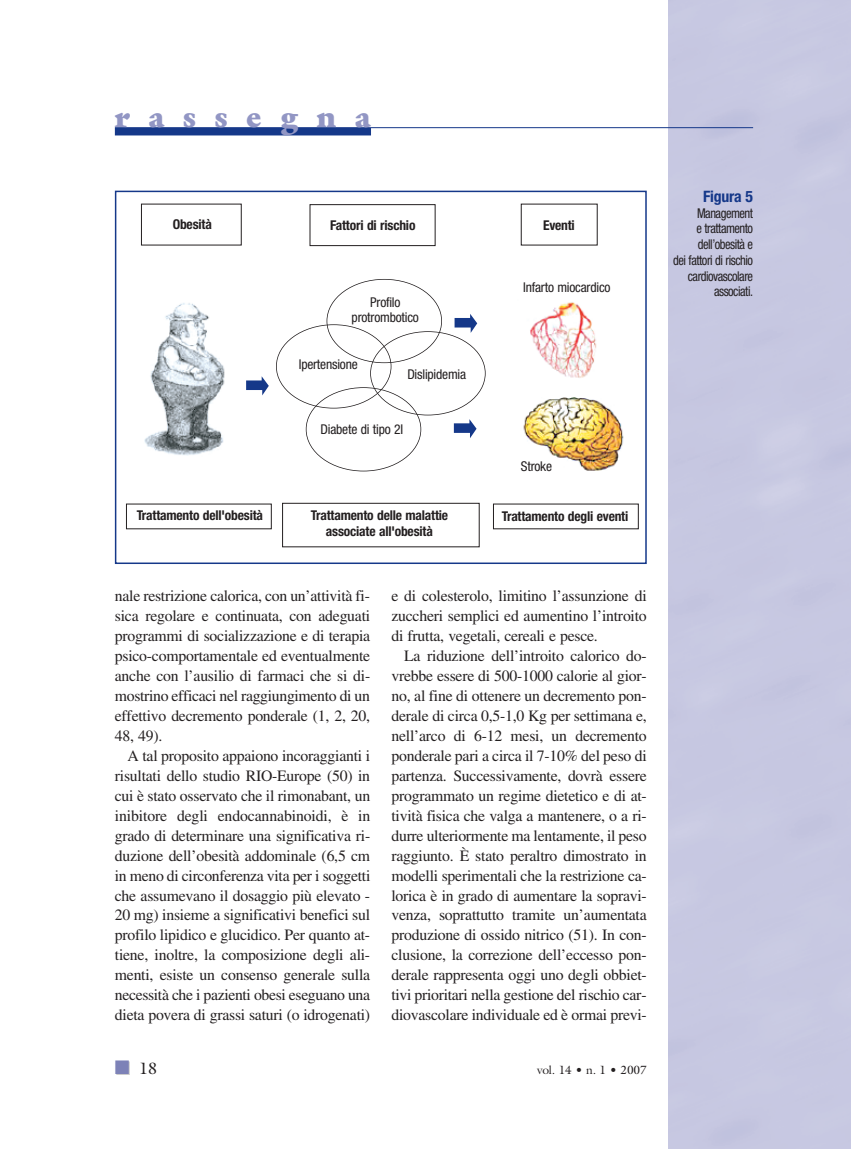
<style>
.page{position:relative;width:851px;height:1149px;background:#fff}
.page>*{position:absolute;margin:0;border:0;box-sizing:border-box;transform-origin:0 0}
.t1{font:900 30px "Galliard Std";letter-spacing:.625em;color:#9296c4}
.t2{font:16.5px "Galliard Std";color:#231f20}
.t3{font:15.75px/20px "Times LT Std";letter-spacing:-.015em;color:#231f20;text-align:justify}
.t4{font:700 condensed 15.75px "Helvetica Neue LT Std";letter-spacing:-.015em;color:#153889}
.t5{font:700 condensed 13.5px/16.5px "Helvetica Neue LT Std";letter-spacing:-.015em;color:#231f20;text-align:center}
.t6{font:condensed 13.5px/15px "Helvetica Neue LT Std";letter-spacing:-.015em;color:#231f20;text-align:center}
.t7{font:condensed 13.5px/15.8px "Helvetica Neue LT Std";letter-spacing:-.04em;color:#231f20;text-align:right;scale:.92 1}
.t8{font:12px "Galliard Std";letter-spacing:-.015em;color:#231f20}
.s1{color:#ccc}
</style>
<div class="page">
<hr style="left:115px;top:127px;width:638px;height:1px;background:#153889">
<div style="left:115px;top:128px;width:256px;height:7px;background:#153889"></div>
<img style="left:126px;top:203px;width:513px;height:345px">
<div style="left:115px;top:190px;width:531px;height:374px;border:2px solid #153889"></div>
<div style="left:326px;top:279px;width:116px;height:84px;border:2px solid #231f20;border-radius:50%"></div>
<div style="left:276px;top:324px;width:115px;height:84px;border:2px solid #231f20;border-radius:50%"></div>
<div style="left:370px;top:331px;width:115px;height:84px;border:2px solid #231f20;border-radius:50%"></div>
<div style="left:306px;top:387px;width:115px;height:84px;border:2px solid #231f20;border-radius:50%"></div>
<div style="left:309px;top:204px;width:126px;height:42px;border:1px solid #231f20"></div>
<svg style="left:246px;top:376px;width:23px;height:19px"></svg>
<svg style="left:454px;top:314px;width:23px;height:19px"></svg>
<svg style="left:454px;top:419px;width:22px;height:19px"></svg>
<div style="left:282px;top:503px;width:197px;height:44px;border:1px solid #231f20"></div>
<h1 class="t1" style="left:115px;top:105px;width:257px">rassegna</h1>
<p class="t5" style="left:173px;top:217px;width:41px">Obesità</p>
<p class="t5" style="left:330px;top:218px;width:87px">Fattori di rischio</p>
<p class="t5" style="left:543px;top:218px;width:33px">Eventi</p>
<p class="t6" style="left:351px;top:296px;width:69px">Profilo protrombotico</p>
<p class="t6" style="left:299px;top:358px;width:60px">Ipertensione</p>
<p class="t6" style="left:407px;top:368px;width:60px">Dislipidemia</p>
<p class="t6" style="left:320px;top:422px;width:84px">Diabete di tipo 2I</p>
<p class="t6" style="left:523px;top:281px;width:89px">Infarto miocardico</p>
<p class="t6" style="left:520px;top:459px;width:33px">Stroke</p>
<p class="t5" style="left:137px;top:507px;width:128px">Trattamento dell'obesità</p>
<p class="t5" style="left:311px;top:507px;width:139px">Trattamento delle malattie associate all'obesità</p>
<p class="t5" style="left:501px;top:509px;width:128px">Trattamento degli eventi</p>
<p class="t3" style="left:115px;top:587px;width:257px">nale restrizione calorica, con un’attività fi&shy;sica regolare e continuata, con adeguati programmi di socializzazione e di terapia psico-comportamentale ed eventualmente anche con l’ausilio di farmaci che si di&shy;mostrino efficaci nel raggiungimento di un effettivo decremento ponderale (1, 2, 20, 48, 49).</p>
<p class="t3" style="left:115px;top:746px;width:257px;text-indent:13px">A tal proposito appaiono incoraggianti i risultati dello studio RIO-Europe (50) in cui è stato osservato che il rimonabant, un inibitore degli endocannabinoidi, è in grado di determinare una significativa ri&shy;duzione dell’obesità addominale (6,5 cm in meno di circonferenza vita per i soggetti che assumevano il dosaggio più elevato - 20 mg) insieme a significativi benefici sul profilo lipidico e glucidico. Per quanto at&shy;tiene, inoltre, la composizione degli ali&shy;menti, esiste un consenso generale sulla necessità che i pazienti obesi eseguano una dieta povera di grassi saturi (o idrogenati)</p>
<p class="t2" style="left:116px;top:1058px;width:43px"><span class="s1">■</span> 18</p>
<p class="t8" style="left:537px;top:1062px;width:111px">vol. 14 • n. 1 • 2007</p>
<p class="t3" style="left:391px;top:587px;width:257px">e di colesterolo, limitino l’assunzione di zuccheri semplici ed aumentino l’introito di frutta, vegetali, cereali e pesce.</p>
<p class="t3" style="left:391px;top:647px;width:257px;text-indent:13px">La riduzione dell’introito calorico do&shy;vrebbe essere di 500-1000 calorie al gior&shy;no, al fine di ottenere un decremento pon&shy;derale di circa 0,5-1,0 Kg per settimana e, nell’arco di 6-12 mesi, un decremento ponderale pari a circa il 7-10% del peso di partenza. Successivamente, dovrà essere programmato un regime dietetico e di at&shy;tività fisica che valga a mantenere, o a ri&shy;durre ulteriormente ma lentamente, il peso raggiunto. È stato peraltro dimostrato in modelli sperimentali che la restrizione ca&shy;lorica è in grado di aumentare la sopravi&shy;venza, soprattutto tramite un’aumentata produzione di ossido nitrico (51). In con&shy;clusione, la correzione dell’eccesso pon&shy;derale rappresenta oggi uno degli obbiet&shy;tivi prioritari nella gestione del rischio car&shy;diovascolare individuale ed è ormai previ-</p>
<p class="t4" style="left:703px;top:190px;width:52px">Figura 5</p>
<p class="t7" style="left:673px;top:206px;width:88px">Management<br>e trattamento dell’obesità e<br>dei fattori di rischio cardiovascolare associati.</p>
</div>
